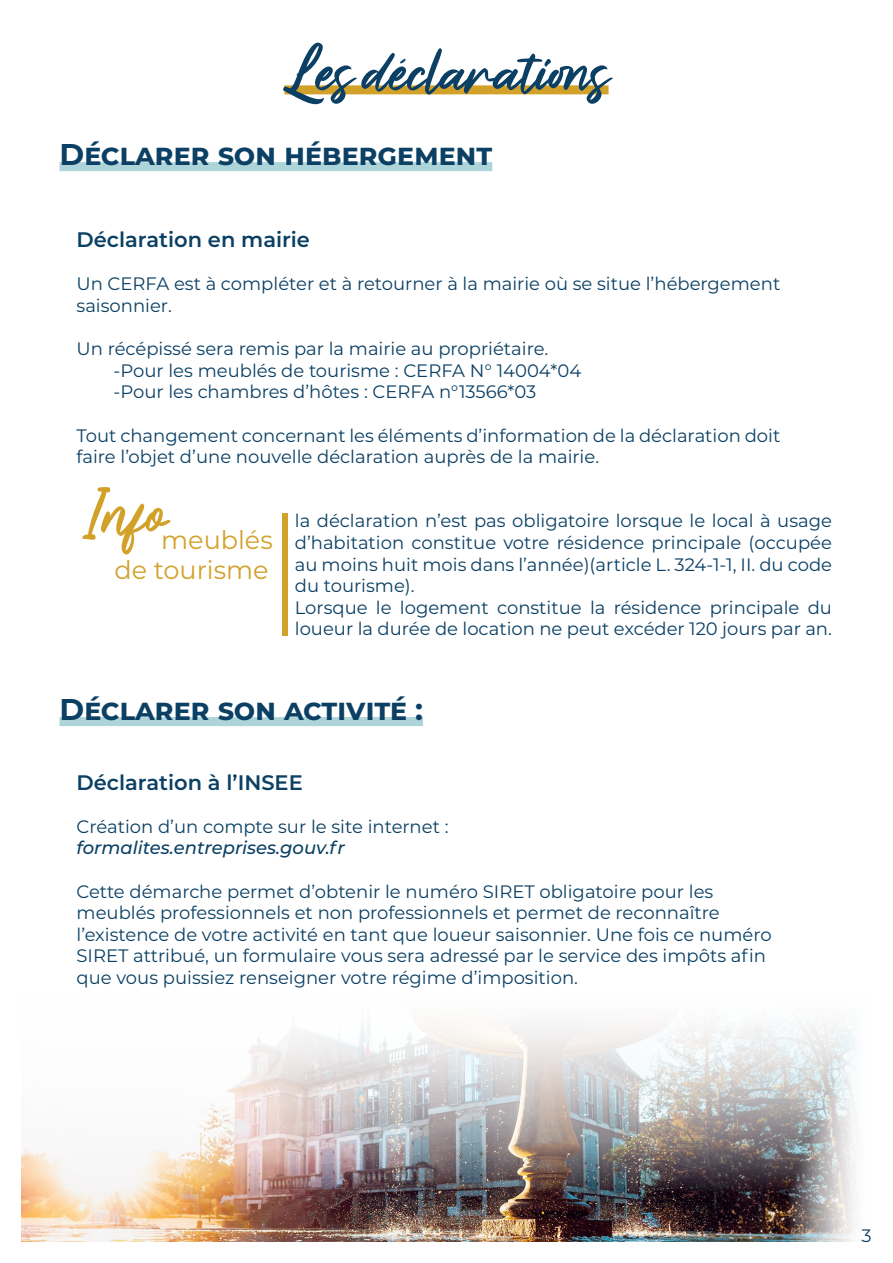
<style>
.page{position:relative;width:893px;height:1263px;background:#fff}
.page>*{position:absolute;margin:0;border:0;box-sizing:border-box;transform-origin:0 0}
.t1{font:69.45px "Elisabeth";color:#d2a12a}
.Titre{font:64.5px "Elisabeth";letter-spacing:-.01em;color:#0b4064}
.Titre-2{font:700 30px "Montserrat";letter-spacing:-.01em;color:#0b4064}
.t2{font:25.5px "Montserrat";color:#d2a12a}
.t3{font:600 21px "Montserrat";color:#0b4064}
.t4{font:18px/21.6px "Montserrat";color:#0b4064}
.t5{font:italic 500 18px "Montserrat";color:#0b4064}
</style>
<div class="page">
<div style="left:60px;top:162px;width:432px;height:9px;background:#add4d9"></div>
<div style="left:60px;top:717px;width:363px;height:9px;background:#add4d9"></div>
<img style="left:21px;top:1025px;width:834px;height:217px">
<div style="left:284px;top:85px;width:325px;height:9px;background:#d2a12a"></div>
<div style="left:282px;top:514px;width:6px;height:122px;background:#d2a12a"></div>
<p class="Titre" style="left:284px;top:28px;width:326px">Les déclarations</p>
<p class="Titre-2" style="left:60px;top:133px;width:434px">Déclarer son hébergement</p>
<p class="t3" style="left:77px;top:225px;width:235px">Déclaration en mairie</p>
<p class="t4" style="left:77px;top:273px;width:705px">Un CERFA est à compléter et à retourner à la mairie où se situe l’hébergement saisonnier.</p>
<p class="t4" style="left:77px;top:337px;width:473px">Un récépissé sera remis par la mairie au propriétaire.</p>
<p class="t4" style="left:114px;top:359px;width:469px">-Pour les meublés de tourisme : CERFA N° 14004*04</p>
<p class="t4" style="left:114px;top:381px;width:424px">-Pour les chambres d’hôtes : CERFA n°13566*03</p>
<p class="t4" style="left:77px;top:424px;width:705px">Tout changement concernant les éléments d’information de la déclaration doit faire l’objet d’une nouvelle déclaration auprès de la mairie.</p>
<p class="t1" style="left:84px;top:467px;width:85px">Info</p>
<p class="t2" style="left:161px;top:522px;width:113px">meublés</p>
<p class="t2" style="left:114px;top:553px;width:156px">de tourisme</p>
<p class="t4" style="left:295px;top:509px;width:539px;text-align:justify">la déclaration n’est pas obligatoire lorsque le local à usage d’habitation constitue votre résidence principale (occupée au moins huit mois dans l’année)(article L. 324-1-1, II. du code du tourisme).</p>
<p class="t4" style="left:295px;top:596px;width:539px">Lorsque le logement constitue la résidence principale du loueur la durée de location ne peut excéder 120 jours par an.</p>
<p class="Titre-2" style="left:60px;top:688px;width:365px">Déclarer son activité :</p>
<p class="t3" style="left:77px;top:767px;width:228px">Déclaration à l’INSEE</p>
<p class="t4" style="left:77px;top:815px;width:373px">Création d’un compte sur le site internet :</p>
<p class="t5" style="left:77px;top:835px;width:270px">formalites.entreprises.gouv.fr</p>
<p class="t4" style="left:77px;top:880px;width:697px">Cette démarche permet d’obtenir le numéro SIRET obligatoire pour les meublés professionnels et non professionnels et permet de reconnaître l’existence de votre activité en tant que loueur saisonnier. Une fois ce numéro SIRET attribué, un formulaire vous sera adressé par le service des impôts afin que vous puissiez renseigner votre régime d’imposition.</p>
<p class="t4" style="left:862px;top:1224px;width:12px">3</p>
</div>
